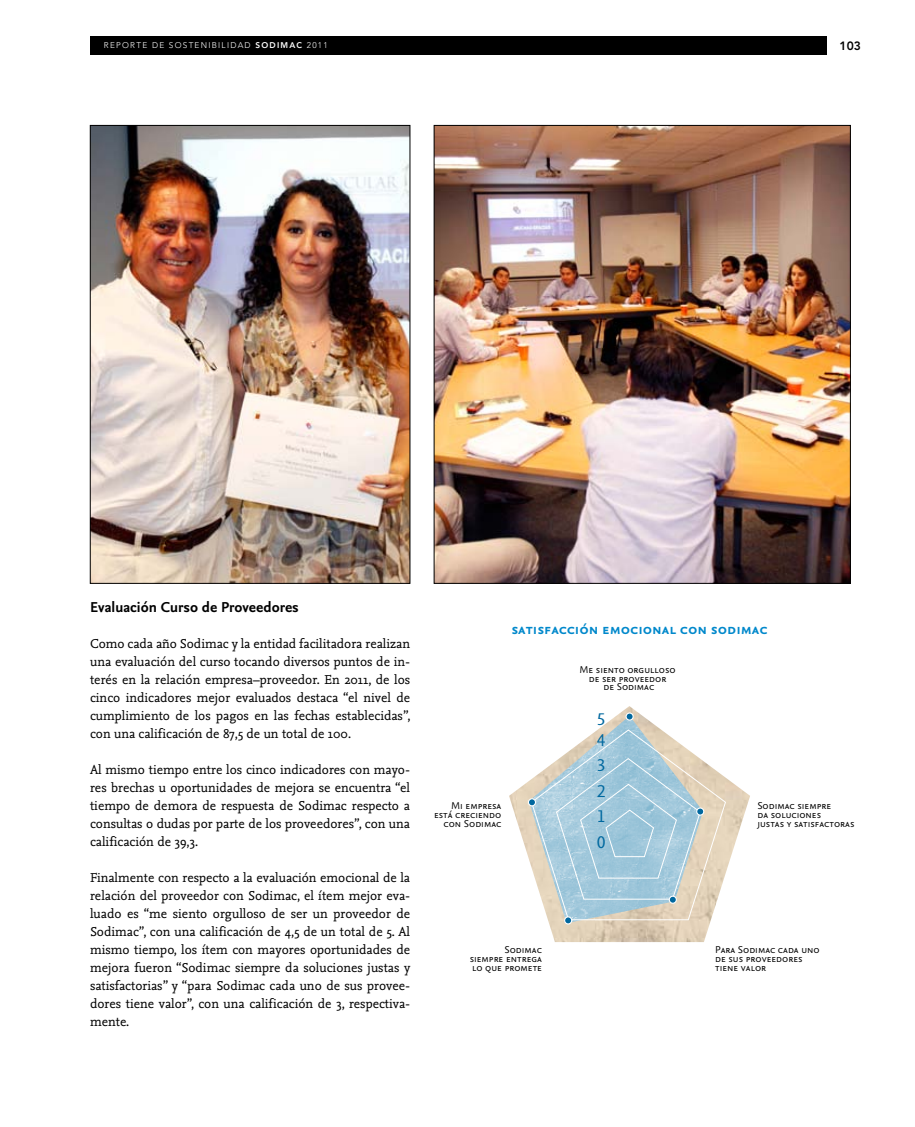
<style>
.page{position:relative;width:915px;height:1127px;background:#fff}
.page>*{position:absolute;margin:0;border:0;box-sizing:border-box;transform-origin:0 0}
.t1{font:17.7px/21.6px "Nexus Mix TF";color:#00689f}
.t2{font:700 15px "Nexus Sans";color:#000}
.t3{font:14.85px "Nexus Sans Bold SC";color:#0088cb}
.t4{font:13.5px/18px "Nexus Mix";color:#000;text-align:justify}
.t5{font:800 12px "Avenir LT Std";color:#000}
.t6{font:10.35px/8.9px "Nexus Sans SC";color:#000}
.t7{font:300 8.25px "Avenir LT Std";letter-spacing:.15em;color:#fff}
.s1{font-weight:800}
.s2{font-family:"Nexus Sans"}
</style>
<div class="page">
<div style="left:90px;top:36px;width:736px;height:18px;background:#000"></div>
<img style="left:509px;top:706px;width:240px;height:236px">
<img style="left:528px;top:716px;width:174px;height:207px">
<svg style="left:530px;top:729px;width:196px;height:192px;background:#c1d3d7"></svg>
<div style="left:564px;top:917px;width:7px;height:7px;background:#00689f;border-radius:50%"></div>
<div style="left:564px;top:916px;width:8px;height:8px;border:1px solid #fff;border-radius:50%"></div>
<svg style="left:669px;top:896px;width:7px;height:7px"></svg>
<div style="left:668px;top:895px;width:8px;height:9px;border:1px solid #fff;border-radius:50%"></div>
<div style="left:696px;top:808px;width:7px;height:7px;background:#00689f;border-radius:50%"></div>
<div style="left:696px;top:807px;width:8px;height:8px;border:1px solid #fff;border-radius:50%"></div>
<div style="left:626px;top:713px;width:7px;height:7px;background:#00689f;border-radius:50%"></div>
<div style="left:625px;top:712px;width:8px;height:9px;border:1px solid #fff;border-radius:50%"></div>
<svg style="left:528px;top:799px;width:7px;height:7px"></svg>
<div style="left:527px;top:798px;width:9px;height:8px;border:1px solid #fff;border-radius:50%"></div>
<img style="left:92px;top:127px;width:316px;height:454px">
<div style="left:90px;top:125px;width:320px;height:458px;border:1px solid #000"></div>
<img style="left:436px;top:127px;width:412px;height:454px">
<p class="t7" style="left:104px;top:40px;width:225px">REPORTE DE SOSTENIBILIDAD <span class="s1">SODIMAC</span> 2011</p>
<p class="t5" style="left:839px;top:38px;width:23px">103</p>
<p class="t2" style="left:90px;top:599px;width:210px">Evaluación Curso de Proveedores</p>
<p class="t4" style="left:90px;top:635px;width:322px">Como cada año Sodimac y la entidad facilitadora realizan una evaluación del curso tocando diversos puntos de in&shy;terés en la relación empresa–proveedor. En 2011, de los cinco indicadores mejor evaluados destaca “el nivel de cumplimiento de los pagos en las fechas establecidas”, con una calificación de 87,5 de un total de 100.</p>
<p class="t4" style="left:90px;top:761px;width:321px">Al mismo tiempo entre los cinco indicadores con mayo&shy;res brechas u oportunidades de mejora se encuentra “el tiempo de demora de respuesta de Sodimac respecto a consultas o dudas por parte de los proveedores”, con una calificación de 39,3.</p>
<p class="t4" style="left:90px;top:869px;width:321px">Finalmente con respecto a la evaluación emocional de la relación del proveedor con Sodimac, el ítem mejor eva&shy;luado es “me siento orgulloso de ser un proveedor de Sodimac”, con una calificación de 4,5 de un total de 5. Al mismo tiempo, los ítem con mayores oportunidades de mejora fueron “Sodimac siempre da soluciones justas y satisfactorias” y “para Sodimac cada uno de sus provee&shy;dores tiene valor”, con una calificación de 3, respectiva&shy;mente.</p>
<p class="t3" style="left:511px;top:621px;width:257px">satisfacción emocional con sodimac</p>
<p class="t6" style="left:434px;top:801px;width:69px;text-align:right">Mi empresa está creciendo con Sodimac</p>
<p class="t6" style="left:579px;top:665px;width:98px;text-align:center">Me siento orgulloso de ser proveedor<br>de Sodimac</p>
<h1 class="t1" style="left:596px;top:708px;width:10px">5<br>4</h1>
<h1 class="t1" style="left:596px;top:752px;width:10px;line-height:26.1px">3<br>2</h1>
<h1 class="t1" style="left:596px;top:802px;width:10px;line-height:26.8px">1<br>0</h1>
<p class="t6" style="left:469px;top:945px;width:74px;text-align:justify;text-indent:35px">Sodimac siempre entrega lo que promete</p>
<p class="t6" style="left:757px;top:801px;width:98px"><span class="s2">S</span>odimac siempre<br>da soluciones<br>justas y satisfactoras</p>
<p class="t6" style="left:715px;top:945px;width:106px">Para Sodimac cada uno de sus proveedores tiene valor</p>
</div>
